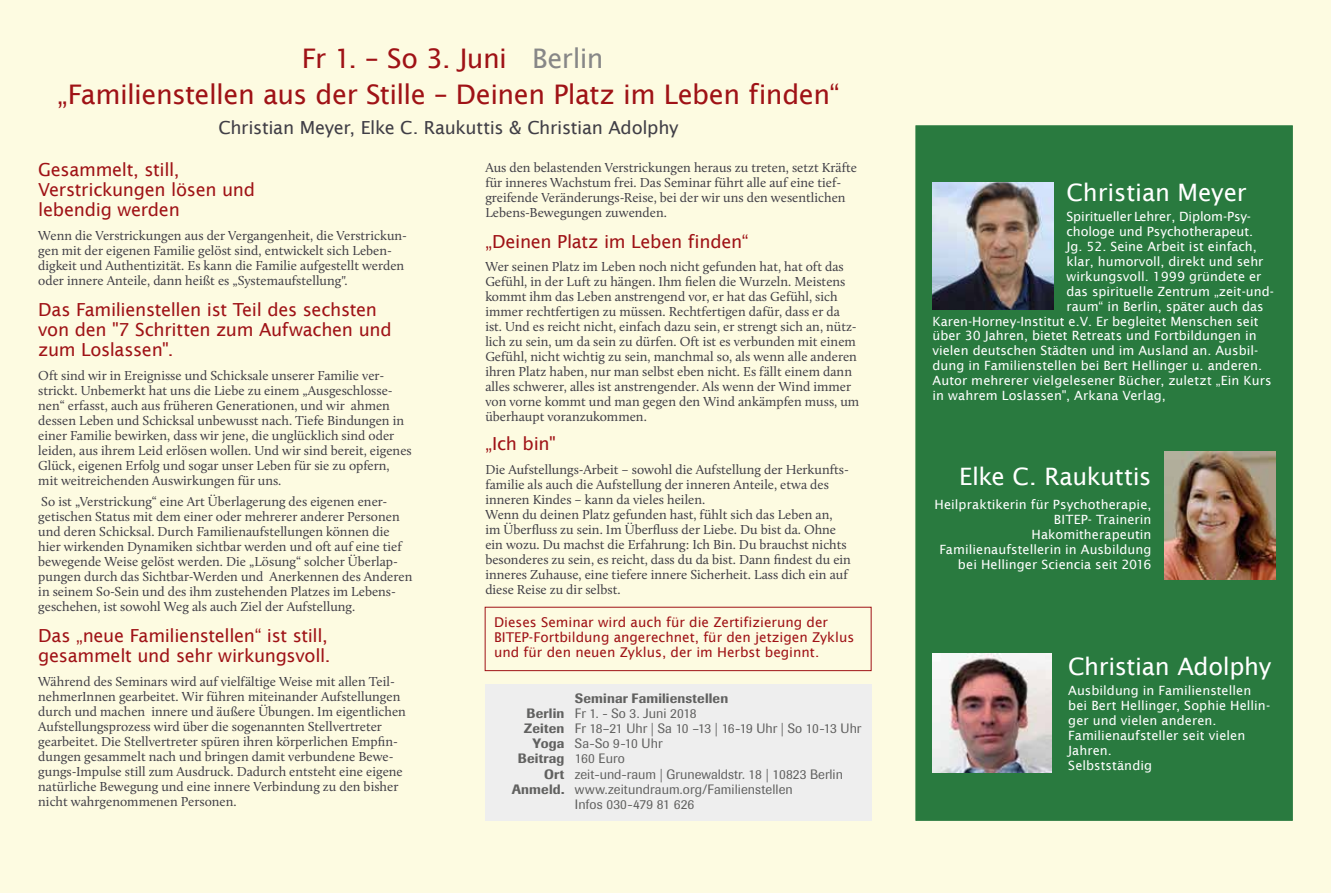
<style>
.page{position:relative;width:1331px;height:893px;background:#fdfbe1}
.page>*{position:absolute;margin:0;border:0;box-sizing:border-box;transform-origin:0 0}
.t1{font:27px/36px "Lucida Sans";letter-spacing:-.02em;color:#9f1216;text-align:center}
.t2{font:24px "Lucida Sans";letter-spacing:-.01em;color:#fff}
.t3{font:18px/20.2px "Lucida Sans";letter-spacing:-.015em;color:#9f1216}
.t4{font:18px "Lucida Sans";letter-spacing:-.02em;color:#403e46}
.t5{font:13.5px/15px "Calluna";color:#403e46}
.t6{font:13.5px "Imago";color:#616160}
.t7{font:13.5px/15px "Lucida Sans";color:#9f1216}
.t8{font:500 13.5px "Imago";letter-spacing:.01em;color:#616160}
.t9{font:12.75px/15px "Lucida Sans";color:#fff;text-align:right}
.s1{color:#878787}
.s2{font-weight:500}
.s3{font-weight:400}
</style>
<div class="page">
<div style="left:915px;top:125px;width:378px;height:696px;background:#297a3f;border:1px solid #297a3f"></div>
<img style="left:932px;top:182px;width:122px;height:128px">
<img style="left:932px;top:654px;width:119px;height:118px">
<img style="left:1164px;top:451px;width:111px;height:128px">
<div style="left:485px;top:607px;width:386px;height:64px;border:1px solid #9f1216"></div>
<div style="left:485px;top:685px;width:387px;height:136px;background:#eee"></div>
<h1 class="t1" style="left:58px;top:40px;width:783px">Fr 1. – So 3. Juni <span class="s1">Berlin<br></span>„Familienstellen aus der Stille – Deinen Platz im Leben finden“</h1>
<h3 class="t4" style="left:219px;top:117px;width:461px">Christian Meyer, Elke C. Raukuttis &amp; Christian Adolphy</h3>
<h3 class="t3" style="left:38px;top:159px;width:218px">Gesammelt, still,<br>Verstrickungen lösen und lebendig werden</h3>
<p class="t5" style="left:38px;top:228px;width:370px">Wenn die Verstrickungen aus der Vergangenheit, die Verstrickun&shy;gen mit der eigenen Familie gelöst sind, entwickelt sich Leben&shy;digkeit und Authentizität. Es kann die Familie aufgestellt werden oder innere Anteile, dann heißt es „Systemaufstellung".</p>
<h3 class="t3" style="left:38px;top:299px;width:355px">Das Familienstellen ist Teil des sechsten von den "7 Schritten zum Aufwachen und zum Loslassen".</h3>
<p class="t5" style="left:38px;top:367px;width:375px">Oft sind wir in Ereignisse und Schicksale unserer Familie ver&shy;strickt. Unbemerkt hat uns die Liebe zu einem „Ausgeschlosse&shy;nen“ erfasst, auch aus früheren Generationen, und wir ahmen dessen Leben und Schicksal unbewusst nach. Tiefe Bindungen in einer Familie bewirken, dass wir jene, die unglücklich sind oder leiden, aus ihrem Leid erlösen wollen. Und wir sind bereit, eigenes Glück, eigenen Erfolg und sogar unser Leben für sie zu opfern, mit weitreichenden Auswirkungen für uns.</p>
<p class="t5" style="left:38px;top:494px;width:376px">So ist „Verstrickung“ eine Art Überlagerung des eigenen ener&shy;getischen Status mit dem einer oder mehrerer anderer Personen und deren Schicksal. Durch Familienaufstellungen können die hier wirkenden Dynamiken sichtbar werden und oft auf eine tief bewegende Weise gelöst werden. Die „Lösung“ solcher Überlap&shy;pungen durch das Sichtbar-Werden und Anerkennen des Anderen in seinem So-Sein und des ihm zustehenden Platzes im Lebens&shy;geschehen, ist sowohl Weg als auch Ziel der Aufstellung.</p>
<h3 class="t3" style="left:38px;top:625px;width:294px">Das „neue Familienstellen“ ist still, gesammelt und sehr wirkungsvoll.</h3>
<p class="t5" style="left:38px;top:674px;width:369px">Während des Seminars wird auf vielfältige Weise mit allen Teil&shy;nehmerInnen gearbeitet. Wir führen miteinander Aufstellungen durch und machen innere und äußere Übungen. Im eigentlichen Aufstellungsprozess wird über die sogenannten Stellvertreter gearbeitet. Die Stellvertreter spüren ihren körperlichen Empfin&shy;dungen gesammelt nach und bringen damit verbundene Bewe&shy;gungs-Impulse still zum Ausdruck. Dadurch entsteht eine eigene natürliche Bewegung und eine innere Verbindung zu den bisher nicht wahrgenommenen Personen.</p>
<p class="t5" style="left:485px;top:160px;width:373px">Aus den belastenden Verstrickungen heraus zu treten, setzt Kräfte für inneres Wachstum frei. Das Seminar führt alle auf eine tief&shy;greifende Veränderungs-Reise, bei der wir uns den wesentlichen Lebens-Bewegungen zuwenden.</p>
<h3 class="t3" style="left:485px;top:231px;width:265px">„Deinen Platz im Leben finden“</h3>
<p class="t5" style="left:485px;top:259px;width:375px">Wer seinen Platz im Leben noch nicht gefunden hat, hat oft das Gefühl, in der Luft zu hängen. Ihm fielen die Wurzeln. Meistens kommt ihm das Leben anstrengend vor, er hat das Gefühl, sich immer rechtfertigen zu müssen. Rechtfertigen dafür, dass er da ist. Und es reicht nicht, einfach dazu sein, er strengt sich an, nütz&shy;lich zu sein, um da sein zu dürfen. Oft ist es verbunden mit einem Gefühl, nicht wichtig zu sein, manchmal so, als wenn alle anderen ihren Platz haben, nur man selbst eben nicht. Es fällt einem dann alles schwerer, alles ist anstrengender. Als wenn der Wind immer von vorne kommt und man gegen den Wind ankämpfen muss, um überhaupt voranzukommen.</p>
<h3 class="t3" style="left:485px;top:434px;width:72px">„Ich bin"</h3>
<p class="t5" style="left:485px;top:461px;width:367px">Die Aufstellungs-Arbeit – sowohl die Aufstellung der Herkunfts&shy;familie als auch die Aufstellung der inneren Anteile, etwa des inneren Kindes – kann da vieles heilen.<br>Wenn du deinen Platz gefunden hast, fühlt sich das Leben an, im Überfluss zu sein. Im Überfluss der Liebe. Du bist da. Ohne ein wozu. Du machst die Erfahrung: Ich Bin. Du brauchst nichts besonderes zu sein, es reicht, dass du da bist. Dann findest du ein inneres Zuhause, eine tiefere innere Sicherheit. Lass dich ein auf diese Reise zu dir selbst.</p>
<p class="t7" style="left:494px;top:614px;width:362px">Dieses Seminar wird auch für die Zertifizierung der<br>BITEP-Fortbildung angerechnet, für den jetzigen Zyklus und für den neuen Zyklus, der im Herbst beginnt.</p>
<p class="t8" style="left:575px;top:690px;width:155px">Seminar Familienstellen</p>
<p class="t6" style="left:526px;top:705px;width:172px"><span class="s2">Berlin</span> Fr 1. - So 3. Juni 2018</p>
<p class="t6" style="left:524px;top:720px;width:339px"><span class="s2">Zeiten</span> Fr 18–21 Uhr | Sa 10 –13 | 16-19 Uhr | So 10-13 Uhr</p>
<p class="t6" style="left:533px;top:735px;width:131px"><span class="s2">Yoga</span> Sa-So 9-10 Uhr</p>
<p class="t8" style="left:518px;top:750px;width:109px">Beitrag <span class="s3">160 Euro</span></p>
<p class="t6" style="left:544px;top:767px;width:300px"><span class="s2">Ort</span> zeit-und-raum |│Grunewaldstr. 18 | 10823 Berlin</p>
<p class="t6" style="left:512px;top:782px;width:283px"><span class="s2">Anmeld.</span> www.zeitundraum.org/Familienstellen</p>
<p class="t6" style="left:575px;top:797px;width:121px">Infos 030-479 81 626</p>
<h2 class="t2" style="left:1066px;top:179px;width:182px">Christian Meyer</h2>
<p class="t9" style="left:1066px;top:208px;width:186px">Spiritueller Lehrer, Diplom-Psy-</p>
<p class="t9" style="left:1066px;top:223px;width:188px">chologe und Psychotherapeut.</p>
<p class="t9" style="left:1066px;top:238px;width:192px">Jg. 52. Seine Arbeit ist einfach,</p>
<p class="t9" style="left:1066px;top:253px;width:198px">klar, humorvoll, direkt und sehr</p>
<p class="t9" style="left:1066px;top:268px;width:196px">wirkungsvoll. 1999 gründete er</p>
<p class="t9" style="left:1066px;top:283px;width:209px">das spirituelle Zentrum „zeit-und-</p>
<p class="t9" style="left:1066px;top:298px;width:199px">raum“ in Berlin, später auch das</p>
<p class="t9" style="left:932px;top:313px;width:327px">Karen-Horney-Institut e.V. Er begleitet Menschen seit</p>
<p class="t9" style="left:932px;top:328px;width:326px">über 30 Jahren, bietet Retreats und Fortbildungen in</p>
<p class="t9" style="left:932px;top:343px;width:327px">vielen deutschen Städten und im Ausland an. Ausbil-</p>
<p class="t9" style="left:932px;top:358px;width:331px">dung in Familienstellen bei Bert Hellinger u. anderen.</p>
<p class="t9" style="left:932px;top:373px;width:341px">Autor mehrerer vielgelesener Bücher, zuletzt „Ein Kurs</p>
<p class="t9" style="left:932px;top:388px;width:235px">in wahrem Loslassen", Arkana Verlag,</p>
<h2 class="t2" style="left:959px;top:463px;width:194px">Elke C. Raukuttis</h2>
<p class="t9" style="left:934px;top:497px;width:218px">Heilpraktikerin für Psychotherapie,<br>BITEP- Trainerin<br>Hakomitherapeutin<br>Familienaufstellerin in Ausbildung bei Hellinger Sciencia seit 2016</p>
<h2 class="t2" style="left:1068px;top:653px;width:205px">Christian Adolphy</h2>
<p class="t9" style="left:1068px;top:682px;width:203px;text-align:left">Ausbildung in Familienstellen bei Bert Hellinger, Sophie Hellin&shy;ger und vielen anderen.<br>Familienaufsteller seit vielen<br>Jahren.<br>Selbstständig</p>
</div>
